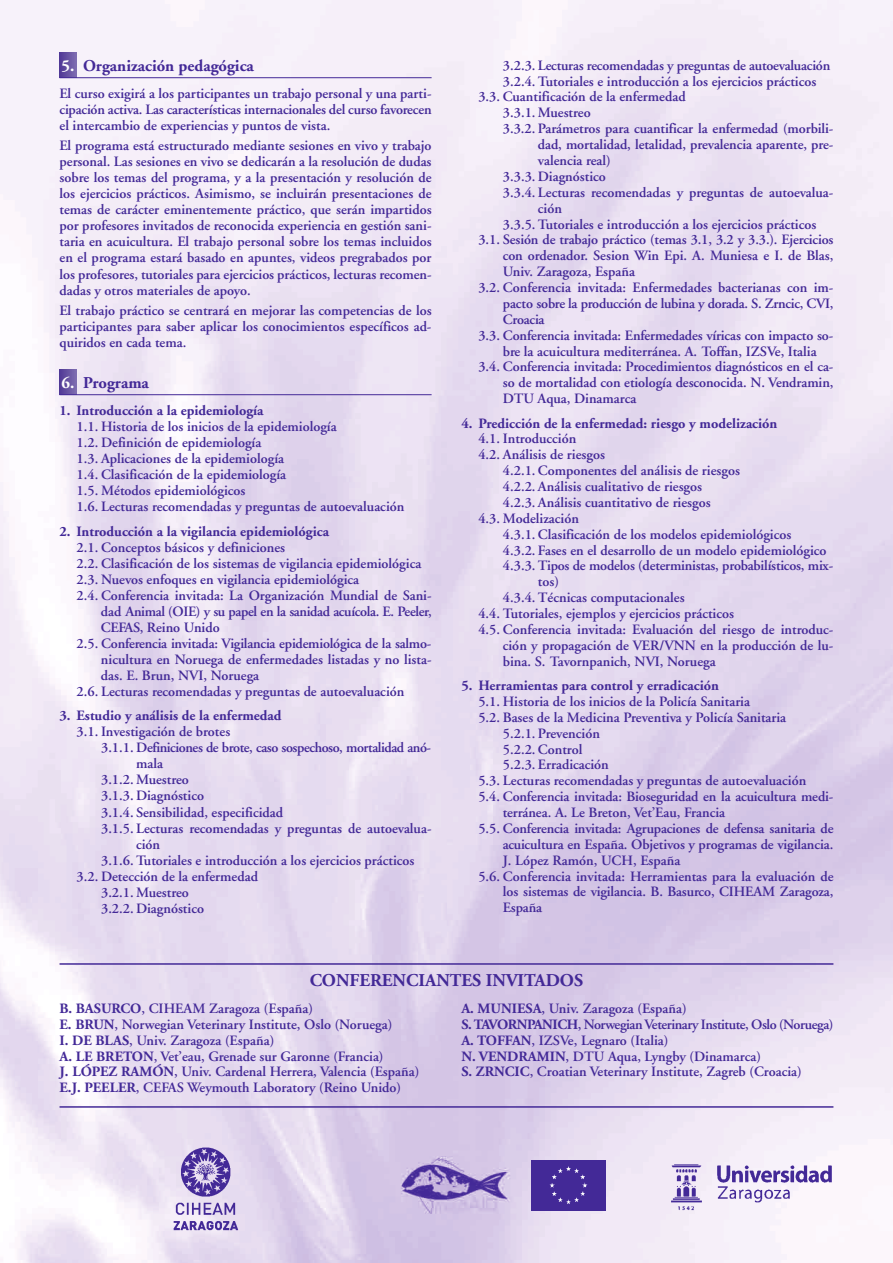
<style>
.page{position:relative;width:893px;height:1263px;background:#fff}
.page>*{position:absolute;margin:0;border:0;box-sizing:border-box;transform-origin:0 0}
.t1{font:700 18px "Adobe Garamond";color:#432997}
.t2{font:700 16.5px "Adobe Garamond";color:#432997}
.t3{font:600 14.25px/16px "Adobe Garamond";color:#432997}
.t4{font:700 14.25px "Adobe Garamond";color:#432997}
.t5{font:600 14.25px "Adobe Garamond";letter-spacing:-.02em;color:#432997}
.t6{font:600 14.25px "Adobe Garamond";letter-spacing:-.03em;color:#432997}
.t7{font:600 14.25px "Adobe Garamond";letter-spacing:-.025em;color:#432997}
.s1{color:#fff}
.s2{font-weight:700}
</style>
<div class="page">
<img style="left:0;top:0;width:893px;height:1263px">
<img style="left:171px;top:1145px;width:70px;height:86px">
<div style="left:531px;top:1161px;width:75px;height:49px;background:#432997"></div>
<img style="left:667px;top:1160px;width:166px;height:52px">
<hr style="left:60px;top:963px;width:773px;height:2px;background:#432997">
<hr style="left:60px;top:1106px;width:773px;height:2px;background:#432997">
<svg style="left:60px;top:53px;width:17px;height:24px"></svg>
<svg style="left:60px;top:370px;width:17px;height:24px"></svg>
<hr style="left:60px;top:77px;width:372px;height:1px;background:#432997">
<hr style="left:60px;top:394px;width:372px;height:1px;background:#432997">
<p class="t2" style="left:62px;top:60px;width:194px"><span class="s1">5.</span> Organización pedagógica</p>
<p class="t3" style="left:60px;top:87px;width:374px;text-align:justify">El curso exigirá a los participantes un trabajo personal y una parti&shy;cipación activa. Las características internacionales del curso favorecen el intercambio de experiencias y puntos de vista.</p>
<p class="t3" style="left:60px;top:139px;width:374px;text-align:justify">El programa está estructurado mediante sesiones en vivo y trabajo personal. Las sesiones en vivo se dedicarán a la resolución de dudas sobre los temas del programa, y a la presentación y resolución de los ejercicios prácticos. Asimismo, se incluirán presentaciones de temas de carácter eminentemente práctico, que serán impartidos por profesores invitados de reconocida experiencia en gestión sani&shy;taria en acuicultura. El trabajo personal sobre los temas incluidos en el programa estará basado en apuntes, videos pregrabados por los profesores, tutoriales para ejercicios prácticos, lecturas recomen&shy;dadas y otros materiales de apoyo.</p>
<p class="t3" style="left:60px;top:304px;width:374px;text-align:justify">El trabajo práctico se centrará en mejorar las competencias de los participantes para saber aplicar los conocimientos específicos ad&shy;quiridos en cada tema.</p>
<p class="t2" style="left:62px;top:376px;width:89px"><span class="s1">6.</span> Programa</p>
<p class="t4" style="left:60px;top:405px;width:205px">1. Introducción a la epidemiología</p>
<p class="t3" style="left:77px;top:420px;width:329px">1.1. Historia de los inicios de la epidemiología<br>1.2. Definición de epidemiología<br>1.3. Aplicaciones de la epidemiología<br>1.4. Clasificación de la epidemiología<br>1.5. Métodos epidemiológicos<br>1.6. Lecturas recomendadas y preguntas de autoevaluación</p>
<p class="t4" style="left:60px;top:525px;width:271px">2. Introducción a la vigilancia epidemiológica</p>
<p class="t3" style="left:77px;top:540px;width:210px">2.1. Conceptos básicos y definiciones</p>
<p class="t3" style="left:77px;top:556px;width:346px">2.2. Clasificación de los sistemas de vigilancia epidemiológica</p>
<p class="t3" style="left:77px;top:572px;width:284px">2.3. Nuevos enfoques en vigilancia epidemiológica</p>
<p class="t3" style="left:77px;top:588px;width:357px">2.4. Conferencia invitada: La Organización Mundial de Sani-</p>
<p class="t7" style="left:101px;top:605px;width:332px">dad Animal (OIE) y su papel en la sanidad acuícola. E. Peeler,</p>
<p class="t3" style="left:101px;top:620px;width:120px">CEFAS, Reino Unido</p>
<p class="t3" style="left:77px;top:636px;width:356px">2.5. Conferencia invitada: Vigilancia epidemiológica de la salmo -</p>
<p class="t3" style="left:101px;top:653px;width:332px">nicultura en Noruega de enfermedades listadas y no lista-</p>
<p class="t3" style="left:101px;top:669px;width:160px">das. E. Brun, NVI, Noruega</p>
<p class="t3" style="left:77px;top:685px;width:329px">2.6. Lecturas recomendadas y preguntas de autoevaluación</p>
<p class="t4" style="left:60px;top:710px;width:223px">3. Estudio y análisis de la enfermedad</p>
<p class="t3" style="left:77px;top:725px;width:155px">3.1. Investigación de brotes</p>
<p class="t6" style="left:101px;top:742px;width:332px">3.1.1. Definiciones de brote, caso sospechoso, mortalidad anó -</p>
<p class="t3" style="left:136px;top:757px;width:28px">mala</p>
<p class="t3" style="left:101px;top:773px;width:89px">3.1.2. Muestreo</p>
<p class="t3" style="left:101px;top:789px;width:104px">3.1.3. Diagnóstico</p>
<p class="t3" style="left:101px;top:805px;width:184px">3.1.4. Sensibilidad, especificidad</p>
<p class="t3" style="left:101px;top:821px;width:332px">3.1.5. Lecturas recomendadas y preguntas de autoevalua-</p>
<p class="t3" style="left:136px;top:837px;width:26px">ción</p>
<p class="t3" style="left:101px;top:853px;width:315px">3.1.6. Tutoriales e introducción a los ejercicios prácticos</p>
<p class="t3" style="left:77px;top:869px;width:183px">3.2. Detección de la enfermedad</p>
<p class="t3" style="left:101px;top:885px;width:89px">3.2.1. Muestreo</p>
<p class="t3" style="left:101px;top:901px;width:104px">3.2.2. Diagnóstico</p>
<p class="t3" style="left:503px;top:59px;width:329px">3.2.3. Lecturas recomendadas y preguntas de autoevaluación</p>
<p class="t3" style="left:503px;top:74px;width:315px">3.2.4. Tutoriales e introducción a los ejercicios prácticos</p>
<p class="t3" style="left:478px;top:90px;width:209px">3.3. Cuantificación de la enfermedad</p>
<p class="t3" style="left:503px;top:106px;width:89px">3.3.1. Muestreo</p>
<p class="t3" style="left:503px;top:122px;width:332px">3.3.2. Parámetros para cuantificar la enfermedad (morbili-</p>
<p class="t3" style="left:538px;top:138px;width:297px">dad, mortalidad, letalidad, prevalencia aparente, pre -</p>
<p class="t3" style="left:538px;top:154px;width:74px">valencia real)</p>
<p class="t3" style="left:503px;top:170px;width:104px">3.3.3. Diagnóstico</p>
<p class="t3" style="left:503px;top:186px;width:332px">3.3.4. Lecturas recomendadas y preguntas de autoevalua-</p>
<p class="t3" style="left:538px;top:201px;width:26px">ción</p>
<p class="t3" style="left:503px;top:217px;width:315px">3.3.5. Tutoriales e introducción a los ejercicios prácticos</p>
<p class="t3" style="left:478px;top:233px;width:357px">3.1. Sesión de trabajo práctico (temas 3.1, 3.2 y 3.3.). Ejercicios</p>
<p class="t3" style="left:503px;top:249px;width:332px">con ordenador. Sesion Win Epi. A. Muniesa e I. de Blas,</p>
<p class="t3" style="left:503px;top:265px;width:134px">Univ. Zaragoza, España</p>
<p class="t3" style="left:478px;top:281px;width:357px">3.2. Conferencia invitada: Enfermedades bacterianas con im-</p>
<p class="t5" style="left:503px;top:298px;width:332px">pacto sobre la producción de lubina y dorada. S. Zrncic, CVI,</p>
<p class="t5" style="left:503px;top:313px;width:43px">Croacia</p>
<p class="t3" style="left:478px;top:328px;width:357px">3.3. Conferencia invitada: Enfermedades víricas con impacto so -</p>
<p class="t3" style="left:503px;top:344px;width:315px">bre la acuicultura mediterránea. A. Toffan, IZSVe, Italia</p>
<p class="t3" style="left:478px;top:360px;width:357px">3.4. Conferencia invitada: Procedimientos diagnósticos en el ca -</p>
<p class="t3" style="left:503px;top:376px;width:332px">so de mortalidad con etiología desconocida. N. Vendramin,</p>
<p class="t3" style="left:503px;top:392px;width:135px">DTU Aqua, Dinamarca</p>
<p class="t4" style="left:461px;top:417px;width:318px">4. Predicción de la enfermedad: riesgo y modelización</p>
<p class="t3" style="left:478px;top:432px;width:99px">4.1. Introducción</p>
<p class="t3" style="left:478px;top:448px;width:128px">4.2. Análisis de riesgos</p>
<p class="t3" style="left:503px;top:464px;width:238px">4.2.1. Componentes del análisis de riesgos</p>
<p class="t3" style="left:503px;top:480px;width:201px">4.2.2. Análisis cualitativo de riesgos</p>
<p class="t3" style="left:503px;top:496px;width:209px">4.2.3. Análisis cuantitativo de riesgos</p>
<p class="t3" style="left:478px;top:511px;width:102px">4.3. Modelización</p>
<p class="t3" style="left:503px;top:527px;width:290px">4.3.1. Clasificación de los modelos epidemiológicos</p>
<p class="t3" style="left:503px;top:543px;width:325px">4.3.2. Fases en el desarrollo de un modelo epidemiológico</p>
<p class="t3" style="left:503px;top:559px;width:332px">4.3.3. Tipos de modelos (deterministas, probabilísticos, mix -</p>
<p class="t3" style="left:538px;top:575px;width:23px">tos)</p>
<p class="t3" style="left:503px;top:591px;width:183px">4.3.4. Técnicas computacionales</p>
<p class="t3" style="left:478px;top:607px;width:257px">4.4. Tutoriales, ejemplos y ejercicios prácticos</p>
<p class="t3" style="left:478px;top:623px;width:357px">4.5. Conferencia invitada: Evaluación del riesgo de introduc-</p>
<p class="t3" style="left:503px;top:638px;width:332px">ción y propagación de VER/VNN en la producción de lu-</p>
<p class="t3" style="left:503px;top:654px;width:214px">bina. S. Tavornpanich, NVI, Noruega</p>
<p class="t4" style="left:461px;top:680px;width:259px">5. Herramientas para control y erradicación</p>
<p class="t3" style="left:478px;top:695px;width:273px">5.1. Historia de los inicios de la Policía Sanitaria</p>
<p class="t3" style="left:478px;top:710px;width:309px">5.2. Bases de la Medicina Preventiva y Policía Sanitaria</p>
<p class="t3" style="left:503px;top:726px;width:99px">5.2.1. Prevención</p>
<p class="t3" style="left:503px;top:742px;width:81px">5.2.2. Control</p>
<p class="t3" style="left:503px;top:758px;width:107px">5.2.3. Erradicación</p>
<p class="t3" style="left:478px;top:774px;width:329px">5.3. Lecturas recomendadas y preguntas de autoevaluación</p>
<p class="t3" style="left:478px;top:790px;width:357px">5.4. Conferencia invitada: Bioseguridad en la acuicultura me di -</p>
<p class="t3" style="left:503px;top:806px;width:224px">terrá nea. A. Le Breton, Vet’Eau, Francia</p>
<p class="t3" style="left:478px;top:822px;width:357px">5.5. Conferencia invitada: Agrupaciones de defensa sanitaria de</p>
<p class="t3" style="left:503px;top:837px;width:332px">acui cultura en España. Objetivos y programas de vigilancia.</p>
<p class="t3" style="left:503px;top:853px;width:179px">J. Ló pez Ramón, UCH, España</p>
<p class="t3" style="left:478px;top:869px;width:357px">5.6. Conferencia invitada: Herramientas para la evaluación de</p>
<p class="t3" style="left:503px;top:885px;width:332px">los sistemas de vigilancia. B. Basurco, CIHEAM Zaragoza,</p>
<p class="t3" style="left:503px;top:901px;width:41px">España</p>
<p class="t1" style="left:310px;top:973px;width:275px">CONFERENCIANTES INVITADOS</p>
<p class="t3" style="left:60px;top:1002px;width:361px"><span class="s2">B. BASURCO</span>, CIHEAM Zaragoza (España)<br><span class="s2">E. BRUN</span>, Norwegian Veterinary Institute, Oslo (Noruega)<br><span class="s2">I. DE BLAS</span>, Univ. Zaragoza (España)<br><span class="s2">A. LE BRETON</span>, Vet’eau, Grenade sur Garonne (Francia)<br><span class="s2">J. LÓPEZ RAMÓN</span>, Univ. Cardenal Herrera, Valencia (España)<br><span class="s2">E.J. PEELER</span>, CEFAS Weymouth Laboratory (Reino Unido)</p>
<p class="t3" style="left:461px;top:1002px;width:374px"><span class="s2">A. MUNIESA</span>, Univ. Zaragoza (España)<br><span class="s2">S. TAVORNPANICH</span>, Norwegian Veterinary Institute, Oslo (Noruega)<br><span class="s2">A. TOFFAN</span>, IZSVe, Legnaro (Italia)<br><span class="s2">N. VENDRAMIN</span>, DTU Aqua, Lyngby (Dinamarca)<br><span class="s2">S. ZRNCIC</span>, Croatian Veterinary Institute, Zagreb (Croacia)</p>
</div>
